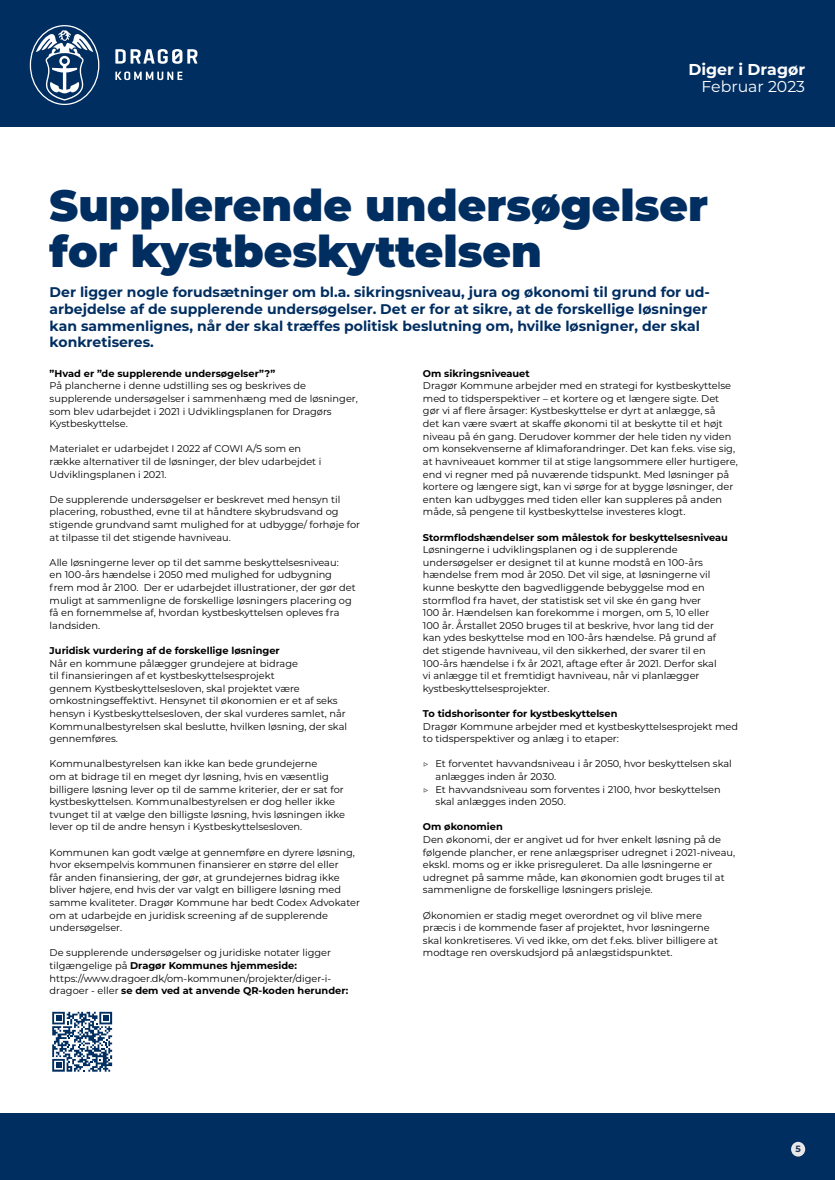
<style>
.page{position:relative;width:835px;height:1180px;background:#fff}
.page>*{position:absolute;margin:0;border:0;box-sizing:border-box;transform-origin:0 0}
.Overskrift__DRAGØR{font:900 43.75px/45.5px "Montserrat";color:#002e61}
.t1{font:700 15.75px "Montserrat";color:#fff}
.t2{font:15.75px "Montserrat";color:#fff}
.Under_overskrift__DR{font:700 14px/16.8px "Montserrat";color:#002e61}
.Brødtekst__DRAGØR{font:9.8px/12.6px "Montserrat";color:#000}
.Brødtekst__DRAGØR-2{font:700 9.8px "Montserrat";color:#000}
.t3{font:700 9.1px "Montserrat";color:#1e325b}
.s1{font-weight:700}
</style>
<div class="page">
<div style="left:0;top:1113px;width:834px;height:67px;background:#002e61"></div>
<div style="left:0;top:0;width:834px;height:126px;background:#002e61"></div>
<svg style="left:30px;top:25px;width:69px;height:80px"></svg>
<svg style="left:115px;top:71px;width:67px;height:9px"></svg>
<svg style="left:115px;top:49px;width:82px;height:15px"></svg>
<svg style="left:52px;top:1012px;width:60px;height:59px"></svg>
<div style="left:790px;top:1141px;width:15px;height:15px;background:#e8e8e8;border-radius:50%"></div>
<h2 class="t1" style="left:688px;top:58px;width:118px">Diger i Dragør</h2>
<h2 class="t2" style="left:701px;top:76px;width:105px">Februar 2023</h2>
<h1 class="Overskrift__DRAGØR" style="left:50px;top:180px;width:659px">Supplerende undersøgelser for kystbeskyttelsen</h1>
<h2 class="Under_overskrift__DR" style="left:50px;top:283px;width:661px">Der ligger nogle forudsætninger om bl.a. sikringsniveau, jura og økonomi til grund for ud&shy;arbejdelse af de supplerende undersøgelser. Det er for at sikre, at de forskellige løsninger kan sammenlignes, når der skal træffes politisk beslutning om, hvilke løsnigner, der skal konkretiseres.</h2>
<p class="Brødtekst__DRAGØR" style="left:50px;top:366px;width:309px"><span class="s1">”Hvad er ”de supplerende undersøgelser”?”<br></span>På plancherne i denne udstilling ses og beskrives de supplerende undersøgelser i sammenhæng med de løsninger, som blev udarbejdet i 2021 i Udviklingsplanen for Dragørs Kystbeskyttelse.</p>
<p class="Brødtekst__DRAGØR" style="left:50px;top:442px;width:273px">Materialet er udarbejdet I 2022 af COWI A/S som en række alternativer til de løsninger, der blev udarbejdet i<br>Udviklingsplanen i 2021.</p>
<p class="Brødtekst__DRAGØR" style="left:50px;top:492px;width:312px">De supplerende undersøgelser er beskrevet med hensyn til placering, robusthed, evne til at håndtere skybrudsvand og stigende grundvand samt mulighed for at udbygge/ forhøje for at tilpasse til det stigende havniveau.</p>
<p class="Brødtekst__DRAGØR" style="left:50px;top:555px;width:307px">Alle løsningerne lever op til det samme beskyttelsesniveau:<br>en 100-års hændelse i 2050 med mulighed for udbygning frem mod år 2100. Der er udarbejdet illustrationer, der gør det muligt at sammenligne de forskellige løsningers placering og få en fornemmelse af, hvordan kystbeskyttelsen opleves fra landsiden.</p>
<p class="Brødtekst__DRAGØR-2" style="left:50px;top:643px;width:232px">Juridisk vurdering af de forskellige løsninger</p>
<p class="Brødtekst__DRAGØR" style="left:50px;top:656px;width:299px">Når en kommune pålægger grundejere at bidrage<br>til finansieringen af et kystbeskyttelsesprojekt<br>gennem Kystbeskyttelsesloven, skal projektet være omkostningseffektivt. Hensynet til økonomien er et af seks hensyn i Kystbeskyttelsesloven, der skal vurderes samlet, når Kommunalbestyrelsen skal beslutte, hvilken løsning, der skal gennemføres.</p>
<p class="Brødtekst__DRAGØR" style="left:50px;top:757px;width:297px">Kommunalbestyrelsen kan ikke kan bede grundejerne<br>om at bidrage til en meget dyr løsning, hvis en væsentlig billigere løsning lever op til de samme kriterier, der er sat for kystbeskyttelsen. Kommunalbestyrelsen er dog heller ikke tvunget til at vælge den billigste løsning, hvis løsningen ikke lever op til de andre hensyn i Kystbeskyttelsesloven.</p>
<p class="Brødtekst__DRAGØR" style="left:50px;top:845px;width:312px">Kommunen kan godt vælge at gennemføre en dyrere løsning, hvor eksempelvis kommunen finansierer en større del eller<br>får anden finansiering, der gør, at grundejernes bidrag ikke bliver højere, end hvis der var valgt en billigere løsning med samme kvaliteter. Dragør Kommune har bedt Codex Advokater om at udarbejde en juridisk screening af de supplerende undersøgelser.</p>
<p class="Brødtekst__DRAGØR" style="left:50px;top:946px;width:300px">De supplerende undersøgelser og juridiske notater ligger tilgængelige på <span class="s1">Dragør Kommunes hjemmeside: </span>https://www.dragoer.dk/om-kommunen/projekter/diger-i&shy;dragoer - eller <span class="s1">se dem ved at anvende QR-koden herunder:</span></p>
<p class="Brødtekst__DRAGØR" style="left:423px;top:366px;width:316px"><span class="s1">Om sikringsniveauet<br></span>Dragør Kommune arbejder med en strategi for kystbeskyttelse med to tidsperspektiver – et kortere og et længere sigte. Det gør vi af flere årsager: Kystbeskyttelse er dyrt at anlægge, så<br>det kan være svært at skaffe økonomi til at beskytte til et højt niveau på én gang. Derudover kommer der hele tiden ny viden om konsekvenserne af klimaforandringer. Det kan f.eks. vise sig, at havniveauet kommer til at stige langsommere eller hurtigere, end vi regner med på nuværende tidspunkt. Med løsninger på kortere og længere sigt, kan vi sørge for at bygge løsninger, der enten kan udbygges med tiden eller kan suppleres på anden måde, så pengene til kystbeskyttelse investeres klogt.</p>
<p class="Brødtekst__DRAGØR-2" style="left:423px;top:530px;width:306px">Stormflodshændelser som målestok for beskyttelsesniveau</p>
<p class="Brødtekst__DRAGØR" style="left:423px;top:543px;width:295px">Løsningerne i udviklingsplanen og i de supplerende undersøgelser er designet til at kunne modstå en 100-års hændelse frem mod år 2050. Det vil sige, at løsningerne vil kunne beskytte den bagvedliggende bebyggelse mod en stormflod fra havet, der statistisk set vil ske én gang hver 100 år. Hændelsen kan forekomme i morgen, om 5, 10 eller 100 år. Årstallet 2050 bruges til at beskrive, hvor lang tid der kan ydes beskyttelse mod en 100-års hændelse. På grund af det stigende havniveau, vil den sikkerhed, der svarer til en 100-års hændelse i fx år 2021, aftage efter år 2021. Derfor skal vi anlægge til et fremtidigt havniveau, når vi planlægger kystbeskyttelsesprojekter.</p>
<p class="Brødtekst__DRAGØR-2" style="left:423px;top:706px;width:196px">To tidshorisonter for kystbeskyttelsen</p>
<p class="Brødtekst__DRAGØR" style="left:423px;top:719px;width:316px">Dragør Kommune arbejder med et kystbeskyttelsesprojekt med to tidsperspektiver og anlæg i to etaper:</p>
<p class="Brødtekst__DRAGØR" style="left:435px;top:757px;width:298px;text-indent:-13px">▷ Et forventet havvandsniveau i år 2050, hvor beskyttelsen skal anlægges inden år 2030.</p>
<p class="Brødtekst__DRAGØR" style="left:435px;top:782px;width:287px;text-indent:-13px">▷ Et havvandsniveau som forventes i 2100, hvor beskyttelsen skal anlægges inden 2050.</p>
<p class="Brødtekst__DRAGØR-2" style="left:423px;top:820px;width:81px">Om økonomien</p>
<p class="Brødtekst__DRAGØR" style="left:423px;top:833px;width:314px">Den økonomi, der er angivet ud for hver enkelt løsning på de følgende plancher, er rene anlægspriser udregnet i 2021-niveau, ekskl. moms og er ikke prisreguleret. Da alle løsningerne er udregnet på samme måde, kan økonomien godt bruges til at sammenligne de forskellige løsningers prisleje.</p>
<p class="Brødtekst__DRAGØR" style="left:423px;top:908px;width:296px">Økonomien er stadig meget overordnet og vil blive mere præcis i de kommende faser af projektet, hvor løsningerne skal konkretiseres. Vi ved ikke, om det f.eks. bliver billigere at modtage ren overskudsjord på anlægstidspunktet.</p>
<p class="t3" style="left:795px;top:1142px;width:7px">5</p>
</div>
